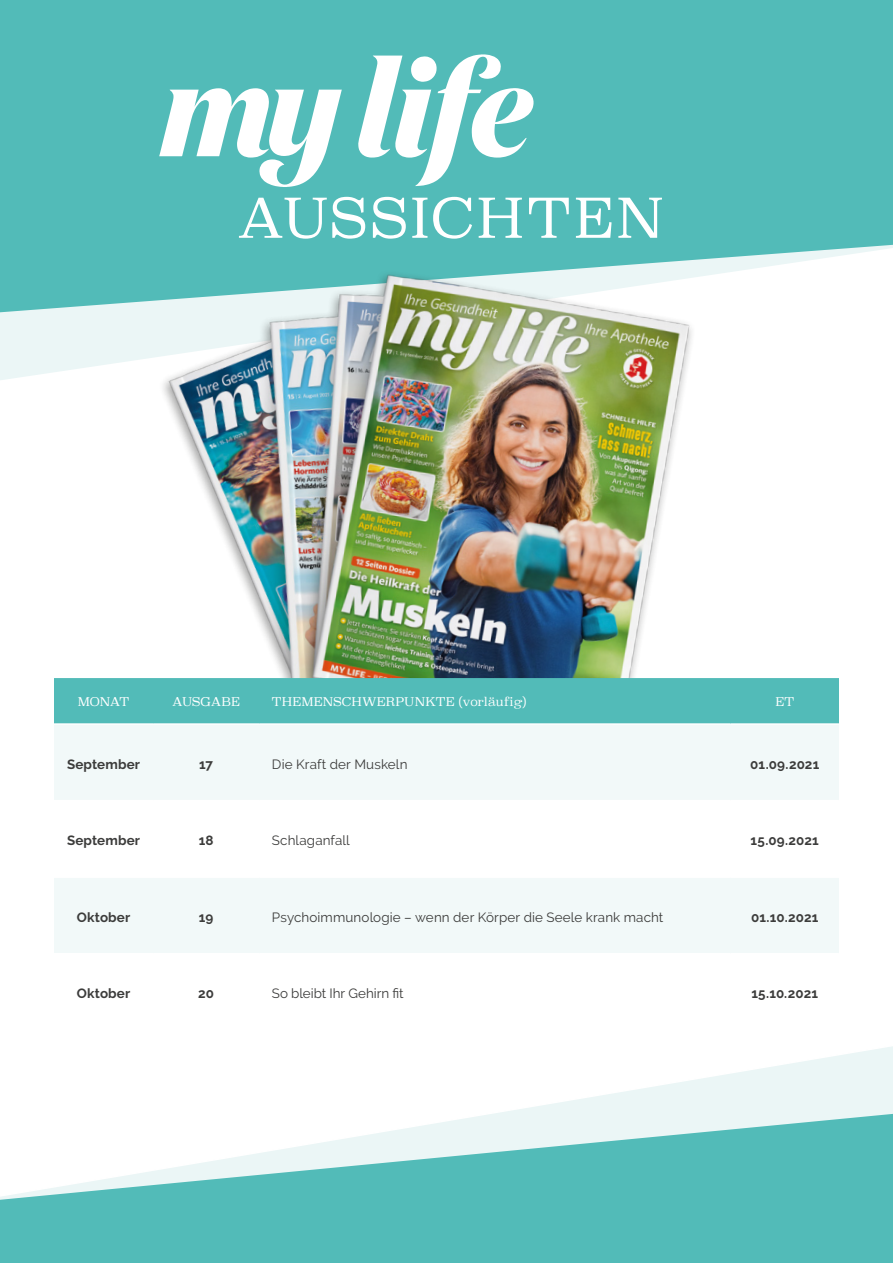
<style>
.page{position:relative;width:893px;height:1263px;background:#fff}
.page>*{position:absolute;margin:0;border:0;box-sizing:border-box;transform-origin:0 0}
.t1{font:300 54px "Superclarendon";letter-spacing:.045em;color:#fff}
.t2{font:13.35px "Raleway";letter-spacing:.01em;color:#3c3c3b}
.t3{font:700 13.35px "Raleway";letter-spacing:.01em;color:#3c3c3b}
.t4{font:300 12px "Superclarendon";letter-spacing:.005em;color:#fff}
.t5{font:300 12px "Superclarendon";letter-spacing:-.015em;color:#fff}
</style>
<div class="page">
<svg style="left:494px;top:1046px;width:399px;height:68px"></svg>
<svg style="left:0;top:1114px;width:893px;height:149px;fill:#52bbb8"></svg>
<svg style="left:0;top:312px;width:96px;height:68px;background:#ecf6f6"></svg>
<div style="left:0;top:0;width:893px;height:312px;background:#52bbb8"></div>
<svg style="left:159px;top:88px;width:183px;height:99px"></svg>
<svg style="left:358px;top:54px;width:175px;height:132px"></svg>
<img style="left:96px;top:215px;width:650px;height:463px">
<div style="left:54px;top:678px;width:785px;height:45px;background:#52bbb8"></div>
<div style="left:54px;top:725px;width:785px;height:75px;background:#f2f9f9"></div>
<div style="left:54px;top:878px;width:785px;height:75px;background:#f2f9f9"></div>
<h1 class="t1" style="left:237px;top:182px;width:428px">AUSSICHTEN</h1>
<p class="t4" style="left:78px;top:693px;width:53px">MONAT</p>
<p class="t5" style="left:172px;top:693px;width:69px">AUSGABE</p>
<p class="t4" style="left:272px;top:693px;width:256px">THEMENSCHWERPUNKTE (vorläufig)</p>
<p class="t4" style="left:775px;top:693px;width:20px">ET</p>
<p class="t3" style="left:67px;top:756px;width:74px">September</p>
<p class="t3" style="left:199px;top:756px;width:15px">17</p>
<p class="t2" style="left:272px;top:756px;width:137px">Die Kraft der Muskeln</p>
<p class="t3" style="left:750px;top:756px;width:71px">01.09.2021</p>
<p class="t3" style="left:67px;top:833px;width:74px">September</p>
<p class="t3" style="left:199px;top:833px;width:16px">18</p>
<p class="t2" style="left:272px;top:833px;width:80px">Schlaganfall</p>
<p class="t3" style="left:751px;top:833px;width:70px">15.09.2021</p>
<p class="t3" style="left:77px;top:909px;width:55px">Oktober</p>
<p class="t3" style="left:199px;top:909px;width:16px">19</p>
<p class="t2" style="left:272px;top:909px;width:393px">Psychoimmunologie – wenn der Körper die Seele krank macht</p>
<p class="t3" style="left:751px;top:909px;width:69px">01.10.2021</p>
<p class="t3" style="left:77px;top:986px;width:55px">Oktober</p>
<p class="t3" style="left:198px;top:986px;width:17px">20</p>
<p class="t2" style="left:272px;top:986px;width:133px">So bleibt Ihr Gehirn fit</p>
<p class="t3" style="left:751px;top:986px;width:68px">15.10.2021</p>
</div>
